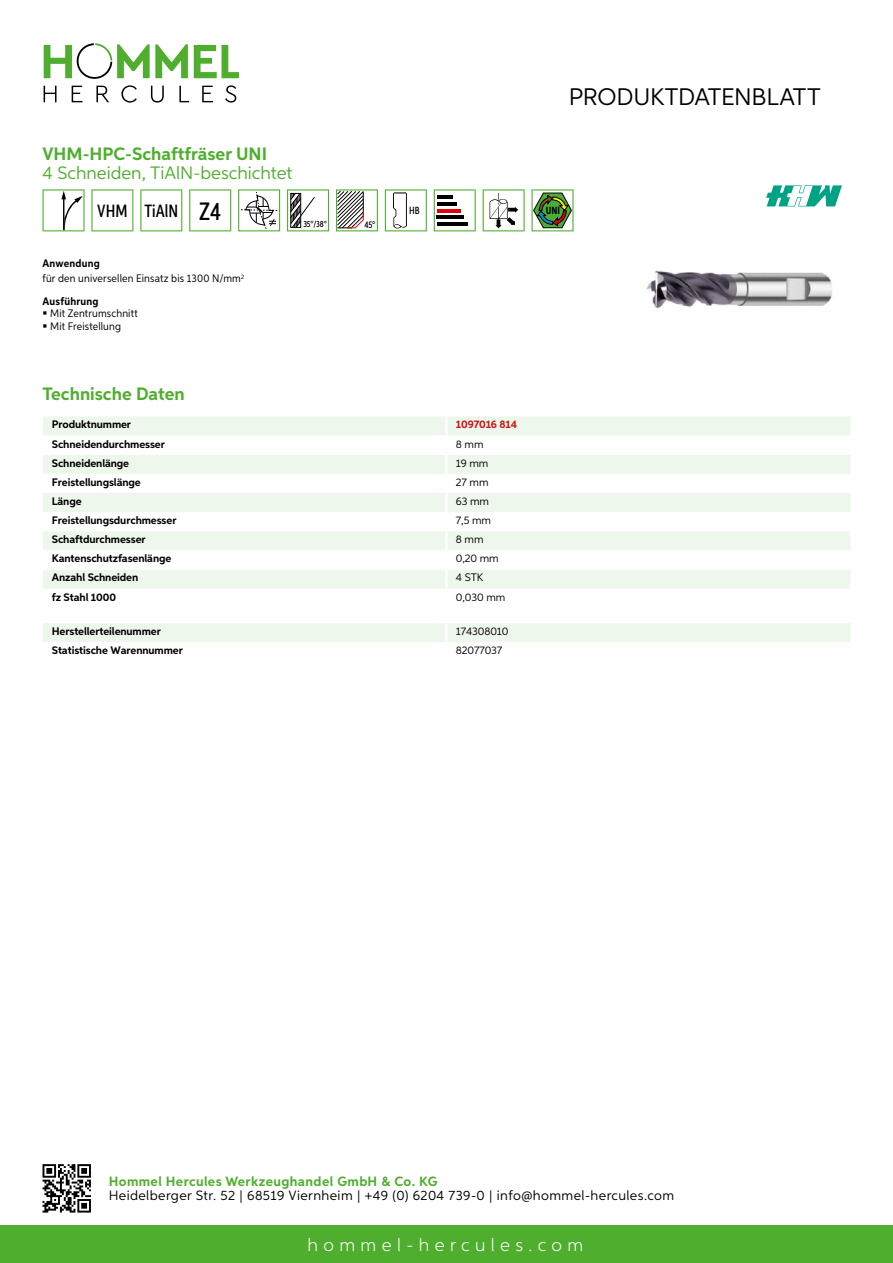
<style>
.page{position:relative;width:893px;height:1263px;background:#fff}
.page>*{position:absolute;margin:0;border:0;box-sizing:border-box;transform-origin:0 0}
.t1{font:24px "Aspira";letter-spacing:-.01em;color:#000}
.t2{font:700 18px "Aspira";color:#50ae2f}
.t3{font:18px "Aspira";color:#50ae2f}
.t4{font:300 18px "Aspira";letter-spacing:.3em;color:#fff}
.t5{font:500 17.85px "Aspira XX Nar";color:#000}
.t6{font:13.5px "Aspira";letter-spacing:.03em;color:#000}
.t7{font:700 13.5px "Aspira";letter-spacing:.03em;color:#50ae2f}
.t8{font:700 10.95px "Aspira";letter-spacing:-.01em;color:#000}
.t9{font:10.95px/15.1px "Aspira Nar";letter-spacing:.015em;color:#000}
.t10{font:10.95px "Aspira";letter-spacing:-.01em;color:#000}
.t11{font:700 10.95px "Aspira";letter-spacing:-.01em;color:#cd1013}
.t12{font:700 10.95px "Aspira Nar";letter-spacing:.02em;color:#000}
.t13{font:700 10.35px "Aspira XX Nar";color:#000}
.t14{font:500 10.35px "Aspira XX Nar";color:#000}
.t15{font:500 9.6px "Aspira XX Nar";color:#000}
.t16{font:500 8.85px "Aspira XX Nar";color:#000}
.s1{font-size:25.2px}
.s2{font-weight:700}
</style>
<div class="page">
<div style="left:0;top:1226px;width:893px;height:37px;background:#50ae2f"></div>
<svg style="left:43px;top:1164px;width:48px;height:48px"></svg>
<svg style="left:194px;top:45px;width:45px;height:33px"></svg>
<svg style="left:44px;top:43px;width:144px;height:36px"></svg>
<svg style="left:44px;top:86px;width:13px;height:16px"></svg>
<svg style="left:72px;top:86px;width:10px;height:16px"></svg>
<svg style="left:96px;top:86px;width:13px;height:16px"></svg>
<svg style="left:121px;top:85px;width:16px;height:18px"></svg>
<svg style="left:151px;top:86px;width:13px;height:17px"></svg>
<svg style="left:179px;top:86px;width:10px;height:16px"></svg>
<svg style="left:202px;top:86px;width:11px;height:16px"></svg>
<svg style="left:225px;top:85px;width:11px;height:18px"></svg>
<div style="left:43px;top:416px;width:807px;height:19px;background:#eef7eb"></div>
<svg style="left:43px;top:455px;width:807px;height:134px;fill:#eef7eb"></svg>
<hr style="left:445px;top:416px;width:3px;height:20px;background:#fff">
<hr style="left:445px;top:455px;width:3px;height:19px;background:#fff">
<hr style="left:445px;top:474px;width:3px;height:19px;background:#fff">
<hr style="left:445px;top:493px;width:3px;height:19px;background:#fff">
<hr style="left:445px;top:512px;width:3px;height:19px;background:#fff">
<hr style="left:445px;top:531px;width:3px;height:19px;background:#fff">
<hr style="left:445px;top:550px;width:3px;height:19px;background:#fff">
<hr style="left:445px;top:569px;width:3px;height:20px;background:#fff">
<div style="left:43px;top:623px;width:807px;height:19px;background:#eef7eb"></div>
<svg style="left:43px;top:189px;width:42px;height:42px"></svg>
<svg style="left:91px;top:189px;width:42px;height:42px"></svg>
<svg style="left:140px;top:189px;width:42px;height:42px"></svg>
<svg style="left:189px;top:189px;width:42px;height:42px"></svg>
<svg style="left:238px;top:189px;width:42px;height:42px"></svg>
<svg style="left:287px;top:189px;width:42px;height:42px"></svg>
<svg style="left:336px;top:189px;width:42px;height:42px"></svg>
<svg style="left:385px;top:189px;width:42px;height:42px"></svg>
<svg style="left:434px;top:189px;width:42px;height:42px"></svg>
<hr style="left:437px;top:196px;width:16px;height:3px;background:#000">
<hr style="left:437px;top:202px;width:20px;height:4px;background:#000">
<hr style="left:437px;top:209px;width:23px;height:3px;background:#e3000b">
<hr style="left:437px;top:216px;width:27px;height:3px;background:#000">
<hr style="left:437px;top:222px;width:31px;height:4px;background:#000">
<svg style="left:483px;top:189px;width:42px;height:42px"></svg>
<svg style="left:532px;top:189px;width:42px;height:42px"></svg>
<img style="left:646px;top:270px;width:186px;height:38px">
<svg style="left:766px;top:185px;width:76px;height:21px"></svg>
<h2 class="t2" style="left:43px;top:142px;width:226px">VHM-HPC-Schaftfräser UNI</h2>
<h2 class="t3" style="left:43px;top:162px;width:251px">4 Schneiden, TiAlN -beschichtet</h2>
<h3 class="t5" style="left:97px;top:200px;width:125px">VHM TiAlN <span class="s1">Z4</span></h3>
<p class="t16" style="left:303px;top:219px;width:25px">35°/38°</p>
<p class="t15" style="left:364px;top:219px;width:13px">45°</p>
<p class="t9" style="left:43px;top:256px;width:203px"><span class="s2">Anwendung<br></span>für den universellen Einsatz bis 1300 N/mm<sup>2</sup></p>
<p class="t12" style="left:43px;top:294px;width:58px">Ausführung</p>
<p class="t9" style="left:50px;top:307px;width:89px;line-height:12.8px">Mit Zentrumschnitt<br>Mit Freistellung</p>
<h1 class="t1" style="left:569px;top:82px;width:253px">Produktdatenblatt</h1>
<p class="t14" style="left:409px;top:204px;width:12px">HB</p>
<p class="t13" style="left:546px;top:205px;width:16px">UNI</p>
<h2 class="t2" style="left:43px;top:382px;width:144px">Technische Daten</h2>
<p class="t8" style="left:52px;top:418px;width:81px">Produktnummer</p>
<p class="t11" style="left:456px;top:418px;width:63px">1097016 814</p>
<p class="t8" style="left:52px;top:437px;width:115px">Schneidendurchmesser</p>
<p class="t10" style="left:456px;top:437px;width:29px">8 mm</p>
<p class="t8" style="left:52px;top:456px;width:79px">Schneidenlänge</p>
<p class="t10" style="left:456px;top:456px;width:34px">19 mm</p>
<p class="t8" style="left:52px;top:475px;width:90px">Freistellungslänge</p>
<p class="t10" style="left:456px;top:475px;width:34px">27 mm</p>
<p class="t8" style="left:52px;top:494px;width:31px">Länge</p>
<p class="t10" style="left:456px;top:494px;width:35px">63 mm</p>
<p class="t8" style="left:52px;top:514px;width:126px">Freistellungsdurchmesser</p>
<p class="t10" style="left:456px;top:514px;width:37px">7,5 mm</p>
<p class="t8" style="left:52px;top:533px;width:95px">Schaftdurchmesser</p>
<p class="t10" style="left:456px;top:533px;width:29px">8 mm</p>
<p class="t8" style="left:52px;top:552px;width:121px">Kantenschutzfasenlänge</p>
<p class="t10" style="left:456px;top:552px;width:44px">0,20 mm</p>
<p class="t8" style="left:52px;top:571px;width:88px">Anzahl Schneiden</p>
<p class="t10" style="left:456px;top:571px;width:23px">4 STK</p>
<p class="t8" style="left:52px;top:590px;width:66px">fz Stahl 1000</p>
<p class="t10" style="left:456px;top:590px;width:51px">0,030 mm</p>
<p class="t8" style="left:52px;top:625px;width:111px">Herstellerteilenummer</p>
<p class="t10" style="left:456px;top:625px;width:54px">174308010</p>
<p class="t8" style="left:52px;top:644px;width:132px">Statistische Warennummer</p>
<p class="t10" style="left:456px;top:644px;width:48px">82077037</p>
<p class="t7" style="left:109px;top:1172px;width:330px">Hommel Hercules Werkzeughandel GmbH &amp; Co. KG</p>
<p class="t6" style="left:109px;top:1187px;width:567px">Heidelberger Str. 52 | 68519 Viernheim | +49 (0) 6204 739-0 | info@hommel-hercules.com</p>
<h2 class="t4" style="left:307px;top:1234px;width:277px">hommel-hercules.com</h2>
</div>
